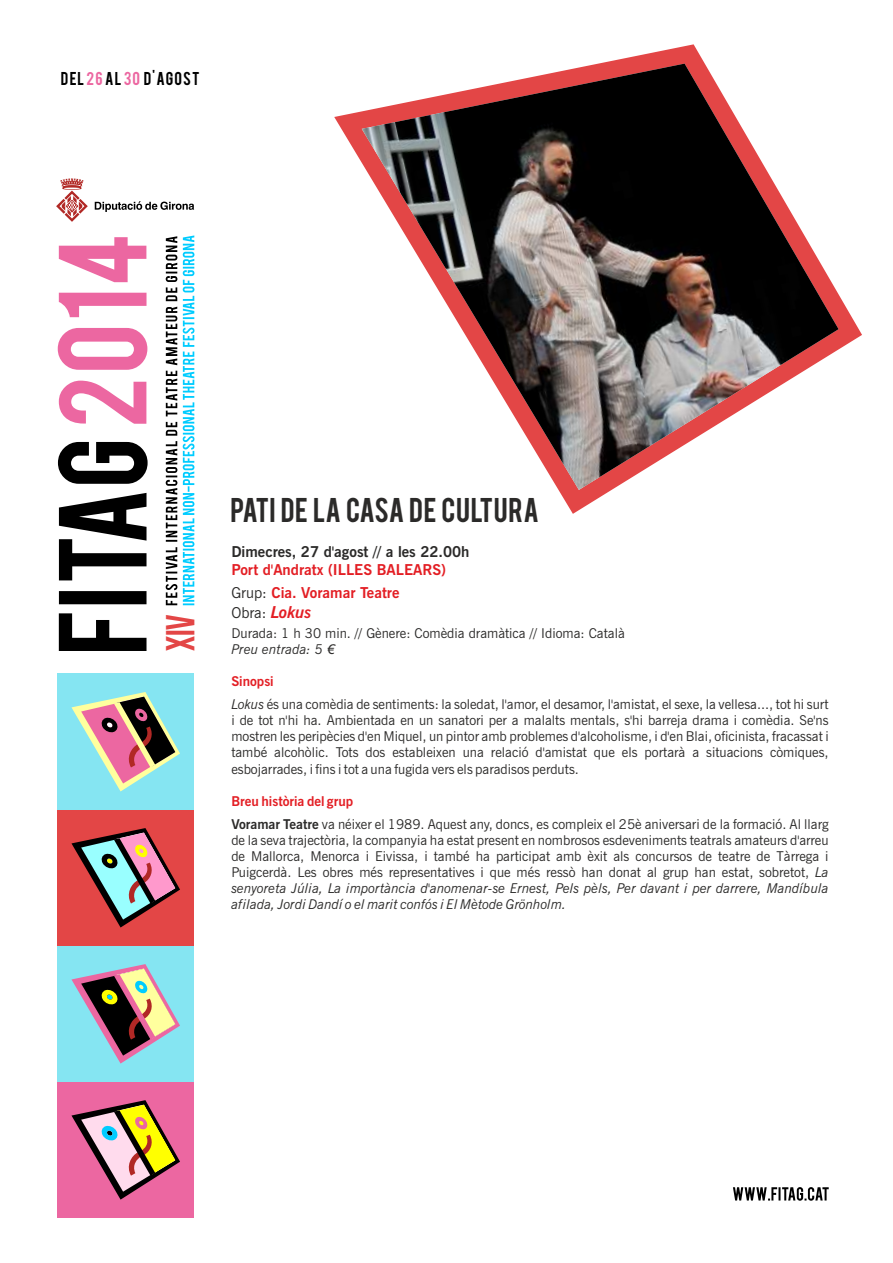
<style>
.page{position:relative;width:893px;height:1263px;background:#fff}
.page>*{position:absolute;margin:0;border:0;box-sizing:border-box;transform-origin:0 0}
.t1{font:31.8px "Bebas";color:#e34646;scale:.91 1}
.t2{font:27px "Bebas";letter-spacing:.015em;color:#2b2a29}
.t3{font:700 15px/23.4px "News Gothic BT";color:#e31e24}
.t4{font:700 15px "News Gothic BT";color:#2b2a29}
.t5{font:15px "News Gothic BT";color:#2b2a29}
.t6{font:14.7px "Bebas";letter-spacing:.085em;color:#000}
.t7{font:13.5px/16.2px "News Gothic BT";color:#2b2a29}
.s1{color:#ec67a1}
.s2{font-weight:400;color:#2b2a29}
.s3{font-weight:700;font-style:italic;font-size:16.5px;color:#e31e24}
.s4{font-style:italic}
.s5{font-family:"Arial";font-style:italic}
.s6{font-weight:700;color:#e31e24}
.s7{font-weight:700}
</style>
<div class="page">
<div style="left:58px;top:1082px;width:136px;height:136px;background:#ec67a1"></div>
<div style="left:58px;top:946px;width:136px;height:136px;background:#85e5f2"></div>
<svg style="left:71px;top:1100px;width:109px;height:99px"></svg>
<svg style="left:71px;top:964px;width:109px;height:99px"></svg>
<svg style="left:95px;top:201px;width:99px;height:11px"></svg>
<svg style="left:56px;top:178px;width:32px;height:44px"></svg>
<svg style="left:58px;top:442px;width:90px;height:209px"></svg>
<svg style="left:58px;top:237px;width:89px;height:187px"></svg>
<svg style="left:183px;top:235px;width:11px;height:370px"></svg>
<svg style="left:166px;top:236px;width:11px;height:369px"></svg>
<svg style="left:334px;top:44px;width:528px;height:470px"></svg>
<img style="left:362px;top:64px;width:477px;height:426px">
<div style="left:58px;top:810px;width:136px;height:136px;background:#e34646"></div>
<div style="left:58px;top:674px;width:136px;height:136px;background:#85e5f2"></div>
<svg style="left:71px;top:692px;width:109px;height:99px"></svg>
<svg style="left:71px;top:828px;width:109px;height:99px"></svg>
<svg style="left:733px;top:1187px;width:96px;height:14px"></svg>
<p class="t6" style="left:61px;top:71px;width:140px">DEL<span class="s1">26</span>AL<span class="s1">30</span> D'AGOST</p>
<h1 class="t1" style="left:165px;top:651px;width:44px;rotate:-90deg">XIV</h1>
<h2 class="t2" style="left:231px;top:496px;width:310px">PATI DE LA CASA DE CULTURA</h2>
<p class="t4" style="left:231px;top:545px;width:240px">Dimecres, 27 d'agost // a les 22.00h</p>
<p class="t3" style="left:231px;top:559px;width:216px">Port d'Andratx (ILLES BALEARS)<br><span class="s2">Grup:</span> Cia. Voramar Teatre</p>
<p class="t5" style="left:231px;top:606px;width:82px">Obra: <span class="s3">Lokus</span></p>
<p class="t7" style="left:231px;top:626px;width:395px">Durada: 1 h 30 min. // Gènere: Comèdia dramàtica // Idioma: Català<br><span class="s4">Preu entrada: 5</span> <span class="s5">€</span></p>
<p class="t7" style="left:231px;top:671px;width:599px;line-height:22.6px"><span class="s6">Sinopsi<br></span><span class="s4">Lokus</span> és una comèdia de sentiments: la soledat, l'amor, el desamor, l'amistat, el sexe, la vellesa..., tot hi surt</p>
<p class="t7" style="left:231px;top:713px;width:599px;text-align:justify">i de tot n'hi ha. Ambientada en un sanatori per a malalts mentals, s'hi barreja drama i comèdia. Se'ns mostren les peripècies d'en Miquel, un pintor amb problemes d'alcoholisme, i d'en Blai, oficinista, fracassat i també alcohòlic. Tots dos estableixen una relació d'amistat que els portarà a situacions còmiques, esbojarrades, i fins i tot a una fugida vers els paradisos perduts.</p>
<p class="t7" style="left:231px;top:791px;width:599px;line-height:22.6px"><span class="s6">Breu història del grup<br></span><span class="s7">Voramar Teatre</span> va néixer el 1989. Aquest any, doncs, es compleix el 25è aniversari de la formació. Al llarg</p>
<p class="t7" style="left:231px;top:833px;width:599px;text-align:justify">de la seva trajectòria, la companyia ha estat present en nombrosos esdeveniments teatrals amateurs d'arreu de Mallorca, Menorca i Eivissa, i també ha participat amb èxit als concursos de teatre de Tàrrega i Puigcerdà. Les obres més representatives i que més ressò han donat al grup han estat, sobretot, <span class="s4">La senyoreta Júlia, La importància d'anomenar-se Ernest, Pels pèls, Per davant i per darrere, Mandíbula afilada, Jordi Dandí o el marit confós i El Mètode Grönholm.</span></p>
</div>
